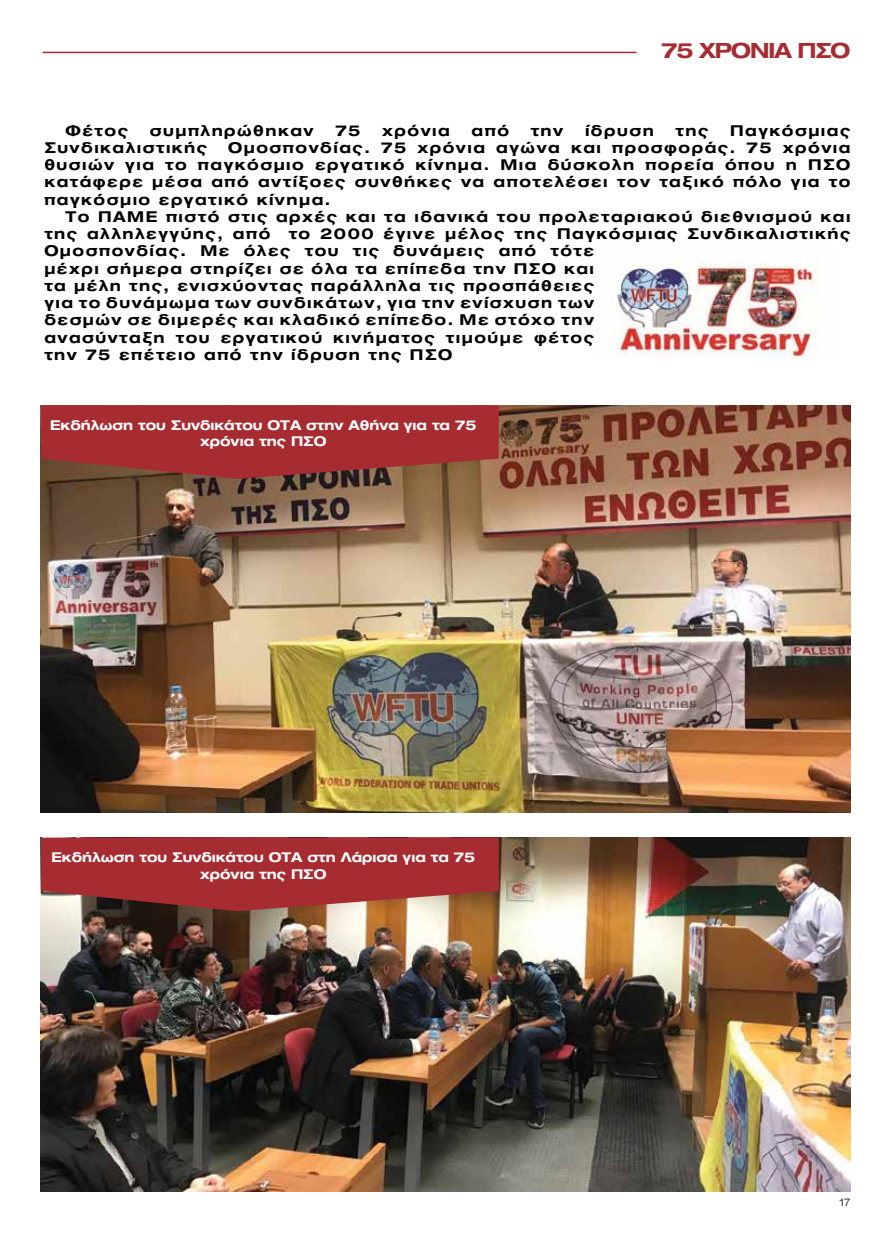
<style>
.page{position:relative;width:893px;height:1234px;background:#fff}
.page>*{position:absolute;margin:0;border:0;box-sizing:border-box;transform-origin:0 0}
.t1{font:700 expanded 21px "Ford Greek";letter-spacing:-.05em;color:#a72c32}
.t2{font:700 expanded 15px/17.2px "Ford Greek";letter-spacing:.1em;color:#000;text-align:justify}
.t3{font:700 expanded 13.5px/16.2px "Ford Greek";color:#fff;text-align:center}
.t4{font:300 expanded 10.5px "Ford Greek";color:#000}
</style>
<div class="page">
<img style="left:41px;top:837px;width:809px;height:354px">
<img style="left:41px;top:405px;width:809px;height:407px">
<hr style="left:43px;top:52px;width:593px;height:1px;background:#a72c31">
<svg style="left:41px;top:405px;width:458px;height:73px;background:#a03133"></svg>
<svg style="left:41px;top:837px;width:458px;height:73px;background:#a43638"></svg>
<img style="left:611px;top:260px;width:208px;height:98px">
<h1 class="t1" style="left:661px;top:39px;width:190px">75 ΧΡΟΝΙΑ ΠΣΟ</h1>
<p class="t2" style="left:66px;top:122px;width:64px">Φέτος</p>
<p class="t2" style="left:150px;top:122px;width:165px">συμπληρώθηκαν</p>
<p class="t2" style="left:335px;top:122px;width:27px">75</p>
<p class="t2" style="left:382px;top:122px;width:69px">χρόνια</p>
<p class="t2" style="left:472px;top:122px;width:39px">από</p>
<p class="t2" style="left:531px;top:122px;width:34px">την</p>
<p class="t2" style="left:585px;top:122px;width:70px">ίδρυση</p>
<p class="t2" style="left:675px;top:122px;width:34px">της</p>
<p class="t2" style="left:730px;top:122px;width:122px">Παγκόσμιας</p>
<p class="t2" style="left:44px;top:139px;width:164px">Συνδικαλιστικής</p>
<p class="t2" style="left:44px;top:139px;width:808px;text-indent:184px">Ομοσπονδίας. 75 χρόνια αγώνα και προσφοράς. 75 χρόνια θυσιών για το παγκόσμιο εργατικό κίνημα. Μια δύσκολη πορεία όπου η ΠΣΟ κατάφερε μέσα από αντίξοες συνθήκες να αποτελέσει τον ταξικό πόλο για το παγκόσμιο εργατικό κίνημα.</p>
<p class="t2" style="left:44px;top:208px;width:808px;text-align:left;text-indent:21px">Το ΠΑΜΕ πιστό στις αρχές και τα ιδανικά του προλεταριακού διεθνισμού και της αλληλεγγύης, από το 2000 έγινε μέλος της Παγκόσμιας Συνδικαλιστικής Ομοσπονδίας. Με όλες του τις δυνάμεις από τότε<br>μέχρι σήμερα στηρίζει σε όλα τα επίπεδα την ΠΣΟ και<br>τα μέλη της, ενισχύοντας παράλληλα τις προσπάθειες<br>για το δυνάμωμα των συνδικάτων, για την ενίσχυση των<br>δεσμών σε διμερές και κλαδικό επίπεδο. Με στόχο την<br>ανασύνταξη του εργατικού κινήματος τιμούμε φέτος<br>την 75 επέτειο από την ίδρυση της ΠΣΟ</p>
<p class="t3" style="left:50px;top:417px;width:428px">Εκδήλωση του Συνδικάτου ΟΤΑ στην Αθήνα για τα 75 χρόνια της ΠΣΟ</p>
<p class="t3" style="left:51px;top:849px;width:425px">Εκδήλωση του Συνδικάτου ΟΤΑ στη Λάρισα για τα 75 χρόνια της ΠΣΟ</p>
<p class="t4" style="left:840px;top:1196px;width:12px">17</p>
</div>
